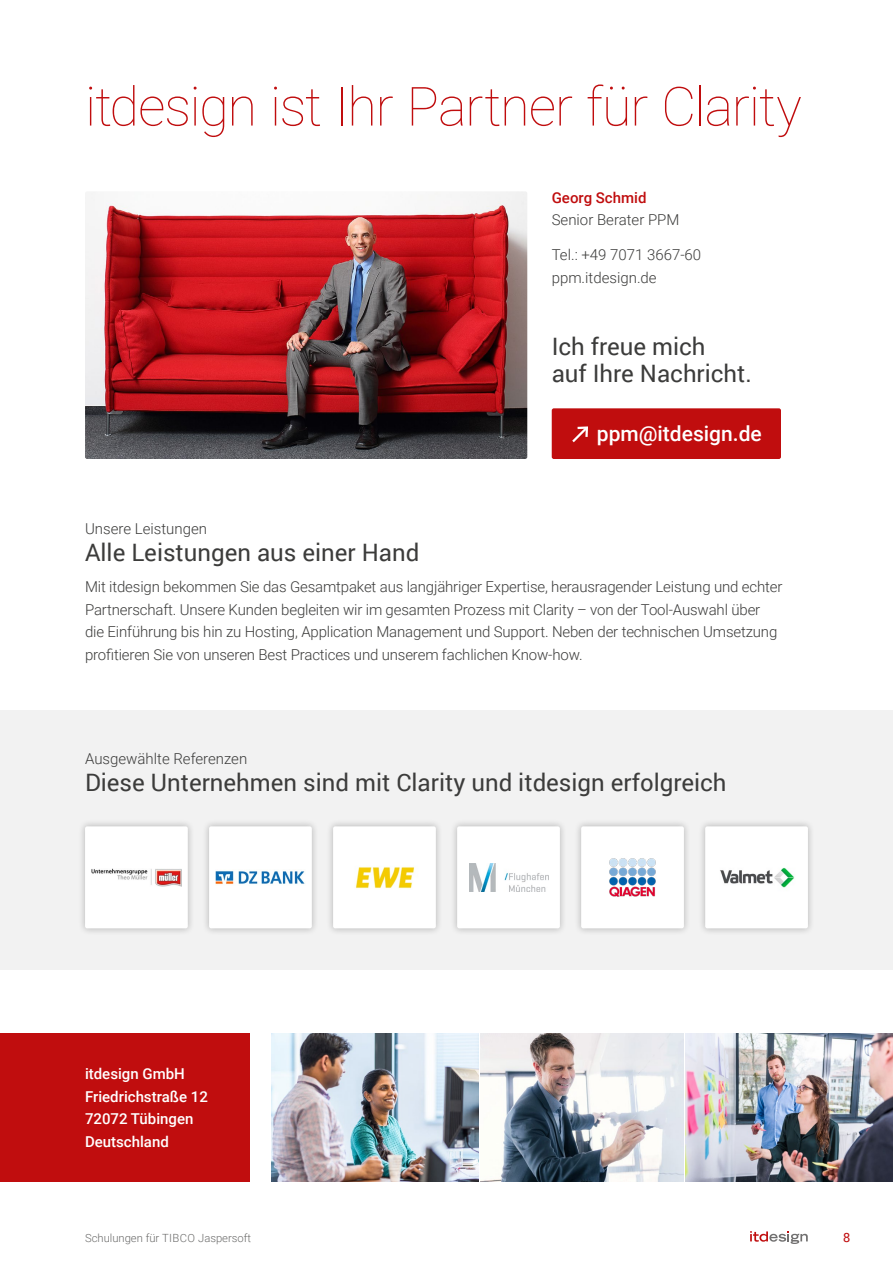
<style>
.page{position:relative;width:893px;height:1263px;background:#fff}
.page>*{position:absolute;margin:0;border:0;box-sizing:border-box;transform-origin:0 0}
.t1{font:100 54px "Roboto";letter-spacing:-.025em;color:#c00d0e}
.t2{font:24px/27px "Roboto";color:#3c3c3b}
.t3{font:500 21px "Roboto";color:#fff}
.t4{font:300 15px/22.5px "Roboto";letter-spacing:-.01em;color:#3c3c3b}
.t5{font:500 15px/22.5px "Roboto";color:#fff}
.t6{font:500 15px "Roboto";color:#c00d0e}
.t7{font:12.75px "Roboto";color:#c00d0e}
.t8{font:300 11.25px "Roboto";color:#6b6b6a}
</style>
<div class="page">
<svg style="left:750px;top:1231px;width:58px;height:13px"></svg>
<div style="left:552px;top:408px;width:229px;height:51px;background:#c00d0e;border-radius:2px"></div>
<svg style="left:572px;top:426px;width:16px;height:17px"></svg>
<img style="left:85px;top:192px;width:442px;height:267px">
<div style="left:0;top:710px;width:893px;height:259px;background:#f2f2f2"></div>
<div style="left:78px;top:819px;width:117px;height:116px;background:#000;opacity:.25"></div>
<div style="left:85px;top:826px;width:103px;height:102px;background:#fff;border-radius:2px"></div>
<div style="left:202px;top:819px;width:117px;height:116px;background:#000;opacity:.25"></div>
<div style="left:209px;top:826px;width:103px;height:102px;background:#fff;border-radius:2px"></div>
<div style="left:326px;top:819px;width:117px;height:116px;background:#000;opacity:.25"></div>
<div style="left:333px;top:826px;width:103px;height:102px;background:#fff;border-radius:2px"></div>
<div style="left:450px;top:819px;width:117px;height:116px;background:#000;opacity:.25"></div>
<div style="left:457px;top:826px;width:103px;height:102px;background:#fff;border-radius:2px"></div>
<div style="left:574px;top:819px;width:117px;height:116px;background:#000;opacity:.25"></div>
<div style="left:581px;top:826px;width:103px;height:102px;background:#fff;border-radius:2px"></div>
<div style="left:698px;top:819px;width:117px;height:116px;background:#000;opacity:.25"></div>
<div style="left:705px;top:826px;width:103px;height:102px;background:#fff;border-radius:2px"></div>
<img style="left:92px;top:869px;width:89px;height:17px">
<img style="left:216px;top:871px;width:89px;height:14px">
<img style="left:355px;top:867px;width:60px;height:22px">
<img style="left:469px;top:863px;width:79px;height:28px">
<img style="left:609px;top:858px;width:47px;height:39px">
<img style="left:720px;top:867px;width:75px;height:21px">
<div style="left:0;top:1033px;width:250px;height:149px;background:#c00d0e"></div>
<img style="left:686px;top:1033px;width:207px;height:149px">
<img style="left:271px;top:1033px;width:207px;height:149px">
<img style="left:480px;top:1033px;width:204px;height:149px">
<h1 class="t1" style="left:85px;top:69px;width:718px">itdesign ist Ihr Partner für Clarity</h1>
<p class="t6" style="left:552px;top:187px;width:96px">Georg Schmid</p>
<p class="t4" style="left:552px;top:208px;width:129px">Senior Berater PPM</p>
<p class="t4" style="left:552px;top:243px;width:151px">Tel.: +49 7071 3667-60 ppm.itdesign.de</p>
<h2 class="t2" style="left:552px;top:332px;width:202px">Ich freue mich<br>auf Ihre Nachricht.</h2>
<h3 class="t3" style="left:597px;top:419px;width:166px">ppm@itdesign.de</h3>
<p class="t4" style="left:85px;top:517px;width:123px">Unsere Leistungen</p>
<h2 class="t2" style="left:85px;top:538px;width:336px">Alle Leistungen aus einer Hand</h2>
<p class="t4" style="left:85px;top:575px;width:699px">Mit itdesign bekommen Sie das Gesamtpaket aus langjähriger Expertise, herausragender Leistung und echter Partnerschaft. Unsere Kunden begleiten wir im gesamten Prozess mit Clarity – von der Tool-Auswahl über die Einführung bis hin zu Hosting, Application Management und Support. Neben der technischen Umsetzung profitieren Sie von unseren Best Practices und unserem fachlichen Know-how.</p>
<p class="t4" style="left:85px;top:746px;width:164px">Ausgewählte Referenzen</p>
<h2 class="t2" style="left:85px;top:768px;width:643px">Diese Unternehmen sind mit Clarity und itdesign erfolgreich</h2>
<p class="t5" style="left:85px;top:1062px;width:124px">itdesign GmbH<br>Friedrichstraße 12<br>72072 Tübingen<br>Deutschland</p>
<p class="t8" style="left:85px;top:1230px;width:168px">Schulungen für TIBCO Jaspersoft</p>
<p class="t7" style="left:843px;top:1228px;width:9px">8</p>
</div>
